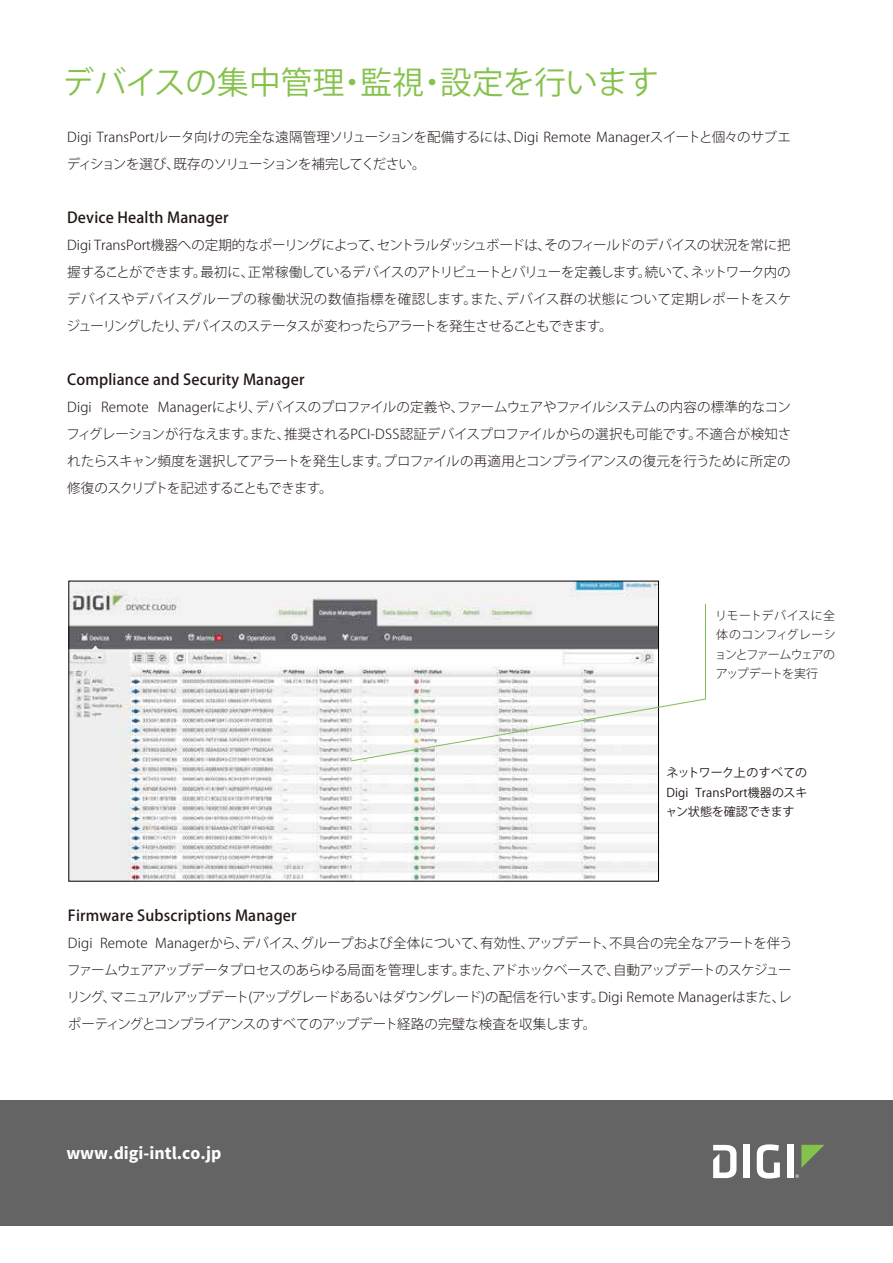
<style>
.page{position:relative;width:893px;height:1263px;background:#fff}
.page>*{position:absolute;margin:0;border:0;box-sizing:border-box;transform-origin:0 0}
.t1{font:31.5px "Koz Go Pro";letter-spacing:.01em;color:#84c24c}
.t2{font:700 18px "Source Sans Pro";color:#fff}
.t3{font:500 15px "Koz Go Pro";letter-spacing:.01em;color:#221815}
.t4{font:300 13.5px/27px "Koz Go Pro";letter-spacing:-.03em;color:#221815;text-align:justify}
.t5{font:300 13.5px/27px "Koz Go Pro";letter-spacing:-.005em;color:#221815}
.t6{font:12px/19.5px "Koz Go Pro";letter-spacing:.01em;color:#221815;text-align:justify}
.t7{font:300 12px/19.5px "Koz Go Pro";letter-spacing:-.035em;color:#221815;text-align:justify}
</style>
<div class="page">
<div style="left:0;top:1100px;width:893px;height:125px;background:#656464"></div>
<div style="left:743px;top:1145px;width:7px;height:33px;background:#fff"></div>
<svg style="left:757px;top:1144px;width:23px;height:34px"></svg>
<div style="left:787px;top:1145px;width:6px;height:33px;background:#fff"></div>
<svg style="left:801px;top:1145px;width:23px;height:23px"></svg>
<svg style="left:713px;top:1145px;width:23px;height:33px"></svg>
<img style="left:70px;top:583px;width:587px;height:296px">
<hr style="left:705px;top:604px;width:1px;height:95px;background:#7ebd5b">
<svg style="left:351px;top:698px;width:355px;height:64px"></svg>
<svg style="left:795px;top:1174px;width:4px;height:4px"></svg>
<h1 class="t1" style="left:63px;top:62px;width:598px">デバイスの集中管理・監視・設定を行います</h1>
<p class="t5" style="left:67px;top:123px;width:725px">Digi TransPortルータ向けの完全な遠隔管理ソリューションを配備するには、Digi Remote Managerスイートと個々のサブエディションを選び、既存のソリューションを補完してください。</p>
<p class="t3" style="left:67px;top:207px;width:163px">Device Health Manager</p>
<p class="t4" style="left:67px;top:231px;width:726px">Digi TransPort機器への定期的なポーリングによって、セントラルダッシュボードは、そのフィールドのデバイスの状況を常に把握することができます。最初に、正常稼働しているデバイスのアトリビュートとバリューを定義します。続いて、ネットワーク内のデバイスやデバイスグループの稼働状況の数値指標を確認します。また、デバイス群の状態について定期レポートをスケジューリングしたり、デバイスのステータスが変わったらアラートを発生させることもできます。</p>
<p class="t3" style="left:67px;top:369px;width:239px">Compliance and Security Manager</p>
<p class="t4" style="left:67px;top:393px;width:726px">Digi Remote Managerにより、デバイスのプロファイルの定義や、ファームウェアやファイルシステムの内容の標準的なコンフィグレーションが行なえます。また、推奨されるPCI-DSS認証デバイスプロファイルからの選択も可能です。不適合が検知されたらスキャン頻度を選択してアラートを発生します。プロファイルの再適用とコンプライアンスの復元を行うために所定の修復のスクリプトを記述することもできます。</p>
<p class="t7" style="left:715px;top:606px;width:123px">リモートデバイスに全体のコンフィグレーションとファームウェアのアップデートを実行</p>
<p class="t6" style="left:665px;top:763px;width:143px">ネットワーク上のすべてのDigi TransPort機器のスキャン状態を確認できます</p>
<p class="t3" style="left:68px;top:905px;width:230px">Firmware Subscriptions Manager</p>
<p class="t4" style="left:67px;top:929px;width:727px">Digi Remote Managerから、デバイス、グループおよび全体について、有効性、アップデート、不具合の完全なアラートを伴うファームウェアアップデータプロセスのあらゆる局面を管理します。また、アドホックベースで、自動アップデートのスケジューリング、マニュアルアップデート(アップグレードあるいはダウングレード)の配信を行います。Digi Remote Managerはまた、レポーティングとコンプライアンスのすべてのアップデート経路の完璧な検査を収集します。</p>
<h2 class="t2" style="left:66px;top:1141px;width:156px">www.digi-intl.co.jp</h2>
</div>
